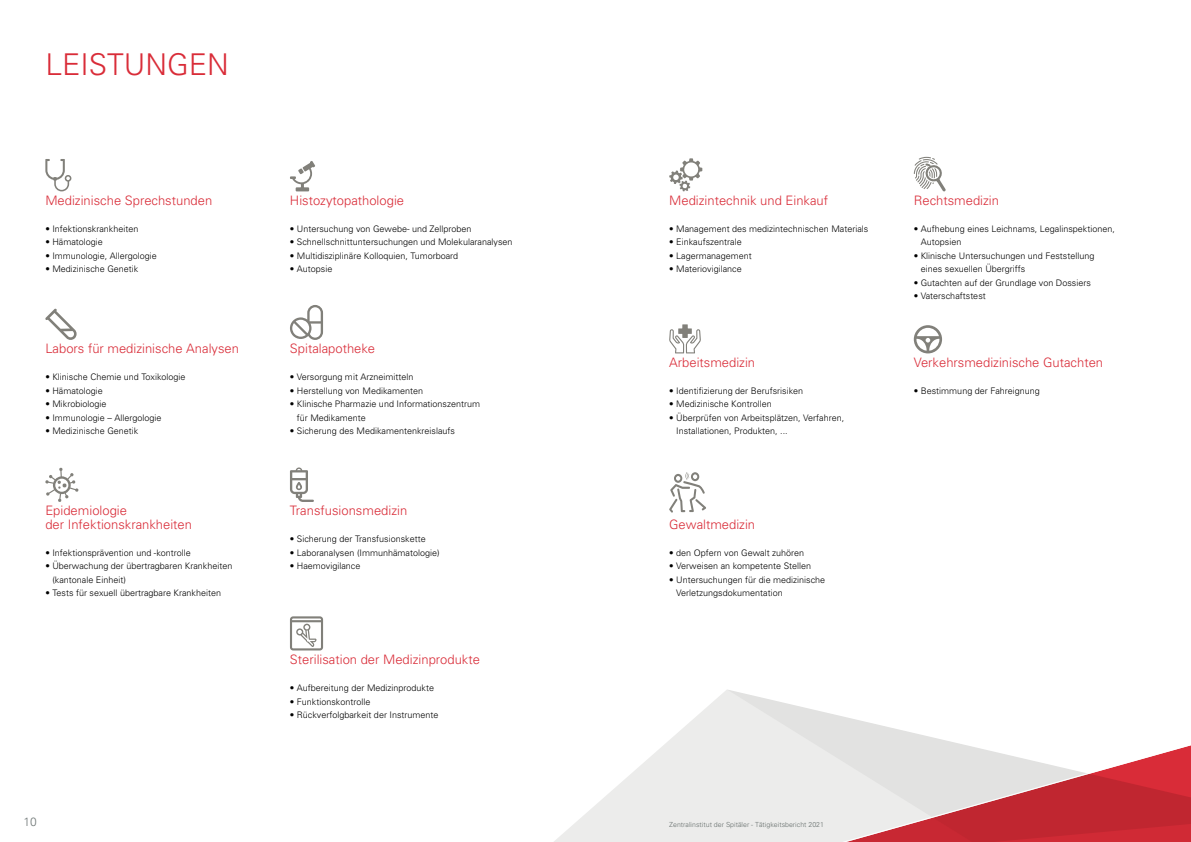
<style>
.page{position:relative;width:1191px;height:842px;background:#fff}
.page>*{position:absolute;margin:0;border:0;box-sizing:border-box;transform-origin:0 0}
.t1{font:300 30px "Univers";color:#d92c38}
.t2{font:300 13px/13.5px "Univers";color:#d92c38}
.t3{font:300 12px "Univers";color:#707877}
.t4{font:300 9px/13.5px "Univers";color:#000}
.t5{font:300 7px "Univers";color:#707877}
</style>
<div class="page">
<svg style="left:554px;top:690px;width:346px;height:152px;fill:#ececeb"></svg>
<svg style="left:554px;top:689px;width:174px;height:108px"></svg>
<svg style="left:290px;top:161px;width:25px;height:30px"></svg>
<svg style="left:290px;top:305px;width:33px;height:35px"></svg>
<svg style="left:290px;top:467px;width:24px;height:35px"></svg>
<svg style="left:290px;top:616px;width:33px;height:34px"></svg>
<svg style="left:913px;top:157px;width:33px;height:35px"></svg>
<svg style="left:913px;top:325px;width:29px;height:28px"></svg>
<svg style="left:45px;top:159px;width:26px;height:32px"></svg>
<svg style="left:45px;top:309px;width:32px;height:31px"></svg>
<svg style="left:45px;top:468px;width:34px;height:34px"></svg>
<svg style="left:669px;top:158px;width:33px;height:33px"></svg>
<svg style="left:669px;top:324px;width:32px;height:29px"></svg>
<svg style="left:669px;top:472px;width:37px;height:41px"></svg>
<svg style="left:741px;top:730px;width:450px;height:112px;background:#e0acaf"></svg>
<h1 class="t1" style="left:45px;top:47px;width:185px">LEISTUNGEN</h1>
<h2 class="t2" style="left:45px;top:193px;width:168px">Medizinische Sprechstunden</h2>
<p class="t4" style="left:45px;top:222px;width:95px">• Infektionskrankheiten</p>
<p class="t4" style="left:45px;top:235px;width:59px">• Hämatologie</p>
<p class="t4" style="left:45px;top:249px;width:113px">• Immunologie, Allergologie</p>
<p class="t4" style="left:45px;top:262px;width:95px">• Medizinische Genetik</p>
<h2 class="t2" style="left:45px;top:342px;width:195px">Labors für medizinische Analysen</h2>
<p class="t4" style="left:45px;top:370px;width:142px">• Klinische Chemie und Toxikologie</p>
<p class="t4" style="left:45px;top:384px;width:59px">• Hämatologie</p>
<p class="t4" style="left:45px;top:397px;width:63px">• Mikrobiologie</p>
<p class="t4" style="left:45px;top:411px;width:118px">• Immunologie – Allergologie</p>
<p class="t4" style="left:45px;top:424px;width:95px">• Medizinische Genetik</p>
<h2 class="t2" style="left:45px;top:504px;width:148px">Epidemiologie<br>der Infektionskrankheiten</h2>
<p class="t4" style="left:45px;top:546px;width:147px">• Infektionsprävention und -kontrolle</p>
<p class="t4" style="left:52px;top:559px;width:182px;text-indent:-7px">• Überwachung der übertragbaren Krankheiten (kantonale Einheit)</p>
<p class="t4" style="left:45px;top:586px;width:177px">• Tests für sexuell übertragbare Krankheiten</p>
<h2 class="t2" style="left:290px;top:193px;width:116px">Histozytopathologie</h2>
<p class="t4" style="left:290px;top:222px;width:183px">• Untersuchung von Gewebe- und Zellproben</p>
<p class="t4" style="left:290px;top:235px;width:224px">• Schnellschnittuntersuchungen und Molekularanalysen</p>
<p class="t4" style="left:290px;top:249px;width:170px">• Multidisziplinäre Kolloquien, Tumorboard</p>
<p class="t4" style="left:290px;top:262px;width:44px">• Autopsie</p>
<h2 class="t2" style="left:290px;top:342px;width:87px">Spitalapotheke</h2>
<p class="t4" style="left:290px;top:370px;width:125px">• Versorgung mit Arzneimitteln</p>
<p class="t4" style="left:290px;top:384px;width:135px">• Herstellung von Medikamenten</p>
<p class="t4" style="left:297px;top:397px;width:185px;text-indent:-7px">• Klinische Pharmazie und Informationszentrum für Medikamente</p>
<p class="t4" style="left:290px;top:424px;width:167px">• Sicherung des Medikamentenkreislaufs</p>
<h2 class="t2" style="left:290px;top:504px;width:119px">Transfusionsmedizin</h2>
<p class="t4" style="left:290px;top:532px;width:137px">• Sicherung der Transfusionskette</p>
<p class="t4" style="left:290px;top:546px;width:151px">• Laboranalysen (Immunhämatologie)</p>
<p class="t4" style="left:290px;top:559px;width:72px">• Haemovigilance</p>
<h2 class="t2" style="left:290px;top:652px;width:191px">Sterilisation der Medizinprodukte</h2>
<p class="t4" style="left:290px;top:681px;width:146px">• Aufbereitung der Medizinprodukte</p>
<p class="t4" style="left:290px;top:694px;width:82px">• Funktionskontrolle</p>
<p class="t4" style="left:290px;top:708px;width:150px">• Rückverfolgbarkeit der Instrumente</p>
<h2 class="t2" style="left:669px;top:193px;width:160px">Medizintechnik und Einkauf</h2>
<p class="t4" style="left:669px;top:222px;width:201px">• Management des medizintechnischen Materials</p>
<p class="t4" style="left:669px;top:235px;width:74px">• Einkaufszentrale</p>
<p class="t4" style="left:669px;top:249px;width:84px">• Lagermanagement</p>
<p class="t4" style="left:669px;top:262px;width:74px">• Materiovigilance</p>
<h2 class="t2" style="left:669px;top:355px;width:87px">Arbeitsmedizin</h2>
<p class="t4" style="left:669px;top:384px;width:136px">• Identifizierung der Berufsrisiken</p>
<p class="t4" style="left:669px;top:397px;width:104px">• Medizinische Kontrollen</p>
<p class="t4" style="left:676px;top:411px;width:170px;text-indent:-7px">• Überprüfen von Arbeitsplätzen, Verfahren,<br>Installationen, Produkten, ...</p>
<h2 class="t2" style="left:669px;top:517px;width:87px">Gewaltmedizin</h2>
<p class="t4" style="left:669px;top:546px;width:137px">• den Opfern von Gewalt zuhören</p>
<p class="t4" style="left:669px;top:559px;width:144px">• Verweisen an kompetente Stellen</p>
<p class="t4" style="left:676px;top:573px;width:151px;text-indent:-7px">• Untersuchungen für die medizinische<br>Verletzungsdokumentation</p>
<h3 class="t3" style="left:23px;top:815px;width:15px">10</h3>
<p class="t5" style="left:669px;top:820px;width:156px">Zentralinstitut der Spitäler - Tätigkeitsbericht 2021</p>
<h2 class="t2" style="left:913px;top:193px;width:87px">Rechtsmedizin</h2>
<p class="t4" style="left:920px;top:222px;width:196px;text-indent:-7px">• Aufhebung eines Leichnams, Legalinspektionen,<br>Autopsien</p>
<p class="t4" style="left:920px;top:249px;width:175px;text-indent:-7px">• Klinische Untersuchungen und Feststellung eines sexuellen Übergriffs</p>
<p class="t4" style="left:913px;top:276px;width:179px">• Gutachten auf der Grundlage von Dossiers</p>
<p class="t4" style="left:913px;top:289px;width:74px">• Vaterschaftstest</p>
<h2 class="t2" style="left:913px;top:355px;width:191px">Verkehrsmedizinische Gutachten</h2>
<p class="t4" style="left:913px;top:384px;width:128px">• Bestimmung der Fahreignung</p>
</div>
